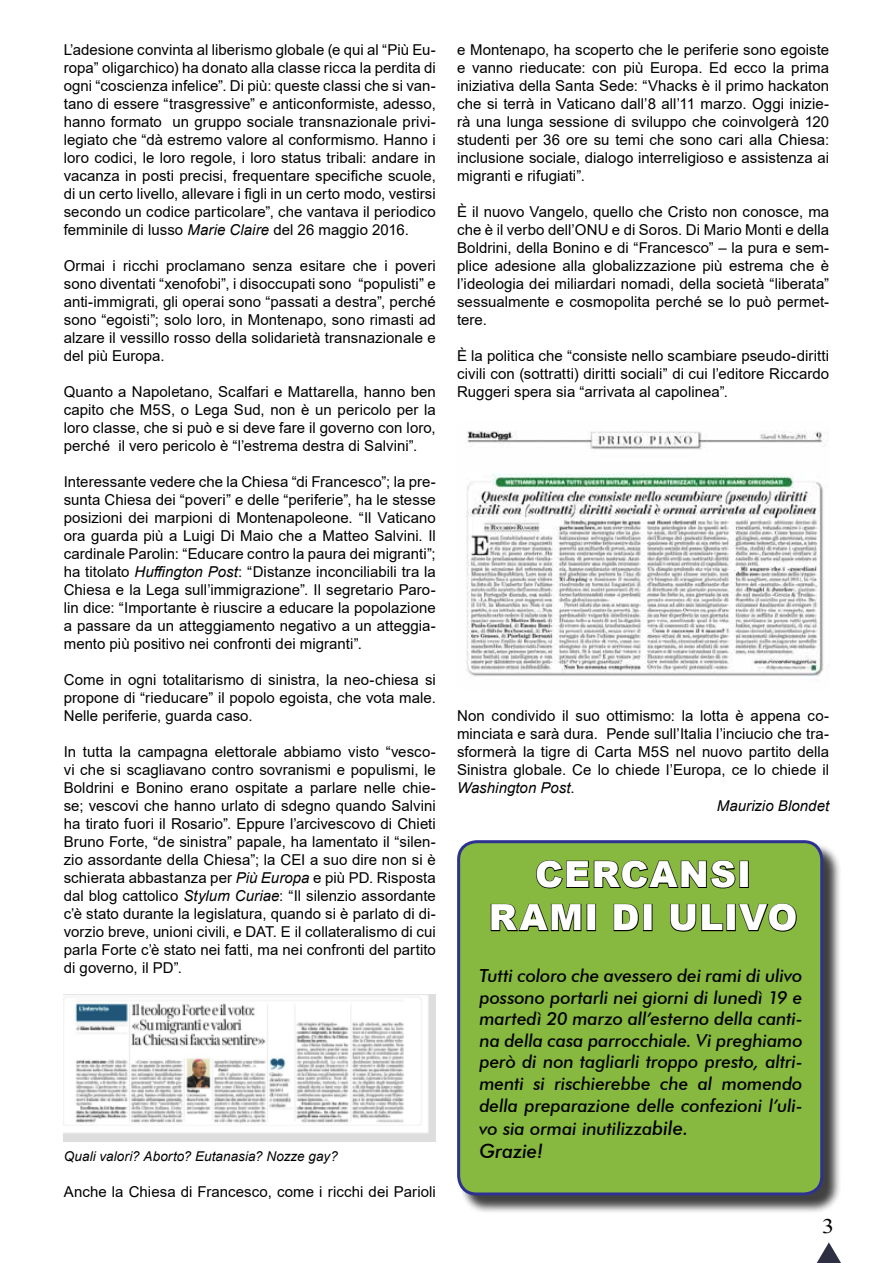
<style>
.page{position:relative;width:893px;height:1263px;background:#fff}
.page>*{position:absolute;margin:0;border:0;box-sizing:border-box;transform-origin:0 0}
.t1{font:900 36px/43.2px "Arial";letter-spacing:.035em;color:#fff;text-align:center}
.t2{font:20.7px "Times New Roman";color:#000;scale:1.16 1}
.t3{font:italic 500 19.5px "Futura BT";letter-spacing:-.01em;color:#000}
.t4{font:italic 500 18px/21.6px "Futura BT";letter-spacing:-.01em;color:#000;text-align:justify}
.t5{font:15px/18px "Arial";letter-spacing:.005em;color:#000;text-align:justify}
.t6{font:italic 15px "Arial";color:#000}
.t7{font:italic 13.5px "Arial";letter-spacing:.005em;color:#000}
.s1{font-style:italic}
.s2{font-style:normal}
.s3{font-size:19.5px}
</style>
<div class="page">
<svg style="left:817px;top:1242px;width:24px;height:21px"></svg>
<img style="left:64px;top:994px;width:372px;height:148px">
<img style="left:466px;top:431px;width:363px;height:250px">
<div style="left:459px;top:842px;width:383px;height:372px;background:#000;opacity:.75"></div>
<div style="left:459px;top:842px;width:363px;height:352px;background:#87b940;border-radius:18px"></div>
<div style="left:457px;top:840px;width:366px;height:355px;border:3px solid #2e3192;border-radius:18px"></div>
<svg style="left:536px;top:860px;width:200px;height:29px"></svg>
<div style="left:739px;top:861px;width:10px;height:27px;border:2px solid #000"></div>
<svg style="left:490px;top:903px;width:92px;height:29px"></svg>
<div style="left:587px;top:904px;width:9px;height:27px;border:2px solid #000"></div>
<svg style="left:613px;top:903px;width:26px;height:29px"></svg>
<div style="left:643px;top:904px;width:9px;height:27px;border:2px solid #000"></div>
<svg style="left:670px;top:903px;width:54px;height:29px"></svg>
<div style="left:726px;top:904px;width:10px;height:27px;border:2px solid #000"></div>
<svg style="left:738px;top:903px;width:59px;height:29px"></svg>
<p class="t5" style="left:64px;top:40px;width:374px">L’adesione convinta al liberismo globale (e qui al “Più Eu&shy;ropa” oligarchico) ha donato alla classe ricca la perdita di ogni “coscienza infelice”. Di più: queste classi che si van&shy;tano di essere “trasgressive” e anticonformiste, adesso, hanno formato un gruppo sociale transnazionale privi&shy;legiato che “dà estremo valore al conformismo. Hanno i loro codici, le loro regole, i loro status tribali: andare in vacanza in posti precisi, frequentare specifiche scuole, di un certo livello, allevare i figli in un certo modo, vestirsi secondo un codice particolare”, che vantava il periodico femminile di lusso <span class="s1">Marie Claire</span> del 26 maggio 2016.</p>
<p class="t5" style="left:64px;top:256px;width:374px">Ormai i ricchi proclamano senza esitare che i poveri sono diventati “xenofobi”, i disoccupati sono “populisti” e anti-immigrati, gli operai sono “passati a destra”, perché sono “egoisti”; solo loro, in Montenapo, sono rimasti ad alzare il vessillo rosso della solidarietà transnazionale e del più Europa.</p>
<p class="t5" style="left:64px;top:382px;width:374px">Quanto a Napoletano, Scalfari e Mattarella, hanno ben capito che M5S, o Lega Sud, non è un pericolo per la loro classe, che si può e si deve fare il governo con loro, perché il vero pericolo è “l’estrema destra di Salvini”.</p>
<p class="t5" style="left:64px;top:472px;width:374px">Interessante vedere che la Chiesa “di Francesco”; la pre&shy;sunta Chiesa dei “poveri” e delle “periferie”, ha le stesse posizioni dei marpioni di Montenapoleone. “Il Vaticano ora guarda più a Luigi Di Maio che a Matteo Salvini. Il cardinale Parolin: “Educare contro la paura dei migranti”; ha titolato <span class="s1">Huffington Post</span>: “Distanze inconciliabili tra la Chiesa e la Lega sull’immigrazione”. Il segretario Paro&shy;lin dice: “Importante è riuscire a educare la popolazione a passare da un atteggiamento negativo a un atteggia&shy;mento più positivo nei confronti dei migranti”.</p>
<p class="t5" style="left:64px;top:670px;width:374px">Come in ogni totalitarismo di sinistra, la neo-chiesa si propone di “rieducare” il popolo egoista, che vota male.<br>Nelle periferie, guarda caso.</p>
<p class="t5" style="left:64px;top:742px;width:374px">In tutta la campagna elettorale abbiamo visto “vesco&shy;vi che si scagliavano contro sovranismi e populismi, le Boldrini e Bonino erano ospitate a parlare nelle chie&shy;se; vescovi che hanno urlato di sdegno quando Salvini ha tirato fuori il Rosario”. Eppure l’arcivescovo di Chieti Bruno Forte, “de sinistra” papale, ha lamentato il “silen&shy;zio assordante della Chiesa”; la CEI a suo dire non si è schierata abbastanza per <span class="s1">Più Europa</span> e più PD. Risposta dal blog cattolico <span class="s1">Stylum Curiae</span>: “Il silenzio assordante c’è stato durante la legislatura, quando si è parlato di di&shy;vorzio breve, unioni civili, e DAT. E il collateralismo di cui parla Forte c’è stato nei fatti, ma nei confronti del partito di governo, il PD”.</p>
<p class="t7" style="left:64px;top:1148px;width:276px">Quali valori? Aborto? Eutanasia? Nozze gay?</p>
<p class="t5" style="left:64px;top:1183px;width:374px">Anche la Chiesa di Francesco, come i ricchi dei Parioli</p>
<p class="t5" style="left:457px;top:40px;width:374px">e Montenapo, ha scoperto che le periferie sono egoiste e vanno rieducate: con più Europa. Ed ecco la prima iniziativa della Santa Sede: “Vhacks è il primo hackaton che si terrà in Vaticano dall’8 all’11 marzo. Oggi inizie&shy;rà una lunga sessione di sviluppo che coinvolgerà 120 studenti per 36 ore su temi che sono cari alla Chiesa: inclusione sociale, dialogo interreligioso e assistenza ai migranti e rifugiati”.</p>
<p class="t5" style="left:457px;top:202px;width:374px">È il nuovo Vangelo, quello che Cristo non conosce, ma che è il verbo dell’ONU e di Soros. Di Mario Monti e della Boldrini, della Bonino e di “Francesco” – la pura e sem&shy;plice adesione alla globalizzazione più estrema che è l’ideologia dei miliardari nomadi, della società “liberata” sessualmente e cosmopolita perché se lo può permet&shy;tere.</p>
<p class="t5" style="left:457px;top:346px;width:374px">È la politica che “consiste nello scambiare pseudo-diritti civili con (sottratti) diritti sociali” di cui l’editore Riccardo Ruggeri spera sia “arrivata al capolinea”.</p>
<p class="t5" style="left:457px;top:706px;width:374px">Non condivido il suo ottimismo: la lotta è appena co-</p>
<p class="t5" style="left:457px;top:724px;width:374px">minciata e sarà dura. Pende sull’Italia l’inciucio che tra-</p>
<p class="t5" style="left:457px;top:742px;width:373px">sformerà la tigre di Carta M5S nel nuovo partito della</p>
<p class="t5" style="left:457px;top:760px;width:374px">Sinistra globale. Ce lo chiede l’Europa, ce lo chiede il</p>
<p class="t6" style="left:457px;top:778px;width:119px">Washington Post<span class="s2">.</span></p>
<p class="t6" style="left:717px;top:796px;width:114px">Maurizio Blondet</p>
<h1 class="t1" style="left:489px;top:852px;width:310px">CERCANSI<br>RAMI DI ULIVO</h1>
<p class="t4" style="left:479px;top:965px;width:325px">Tutti coloro che avessero dei rami di ulivo possono portarli nei giorni di lunedì 19 e martedì 20 marzo all’esterno della canti&shy;na della casa parrocchiale. Vi preghiamo però di non tagliarli troppo presto, altri&shy;menti si rischierebbe che al momendo della preparazione delle confezioni l’uli-</p>
<p class="t4" style="left:479px;top:1118px;width:211px">vo sia ormai inutilizza<span class="s3">bile.</span></p>
<h3 class="t3" style="left:479px;top:1140px;width:65px">Grazie!</h3>
<h2 class="t2" style="left:822px;top:1212px;width:12px">3</h2>
</div>
